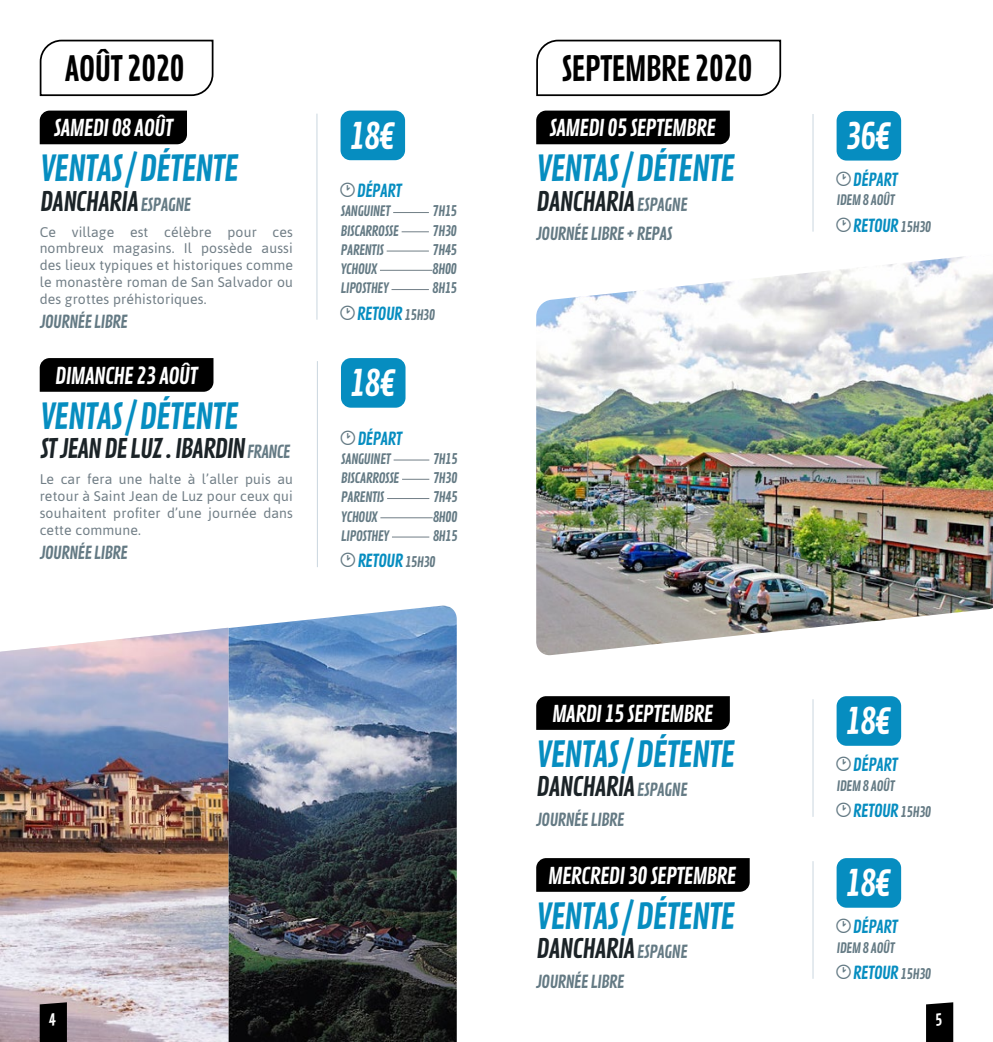
<style>
.page{position:relative;width:993px;height:1042px;background:#fff}
.page>*{position:absolute;margin:0;border:0;box-sizing:border-box;transform-origin:0 0}
.t1{font:35px "Contrail One";letter-spacing:-.05em;color:#068dc0}
.t2{font:35px "Contrail One";letter-spacing:-.05em;color:#fff}
.t3{font:33.95px "Contrail One";color:#000}
.t4{font:26.25px "Contrail One";letter-spacing:-.05em;color:#1b2327}
.t5{font:22.57px "Contrail One";letter-spacing:-.05em;color:#fff}
.t6{font:17.5px "Contrail One";letter-spacing:-.05em;color:#068dc0}
.t7{font:17.5px "Contrail One";letter-spacing:-.05em;color:#647a84}
.t8{font:14px/16.8px "Asap";letter-spacing:.01em;color:#717e86;text-align:justify}
.t9{font:14px "Contrail One";letter-spacing:-.05em;color:#647a84}
.s1{font-size:17.5px;color:#647a84}
.s2{font-family:"Icons South St";font-size:12.25px;color:#647a84}
.s3{font-size:14px;color:#647a84}
</style>
<div class="page">
<img style="left:226px;top:605px;width:230px;height:437px">
<img style="left:0;top:628px;width:228px;height:414px">
<img style="left:536px;top:256px;width:456px;height:399px">
<hr style="left:316px;top:114px;width:1px;height:206px;background:#cad6df">
<hr style="left:812px;top:114px;width:1px;height:118px;background:#cad6df">
<hr style="left:812px;top:861px;width:1px;height:118px;background:#cad6df">
<hr style="left:812px;top:699px;width:1px;height:118px;background:#cad6df">
<hr style="left:317px;top:361px;width:1px;height:206px;background:#cad6df">
<hr style="left:393px;top:212px;width:36px;height:1px;background:#717e86">
<svg style="left:401px;top:231px;width:28px;height:1px"></svg>
<hr style="left:386px;top:251px;width:43px;height:1px;background:#717e86">
<hr style="left:380px;top:270px;width:52px;height:1px;background:#717e86">
<hr style="left:391px;top:289px;width:38px;height:1px;background:#717e86">
<hr style="left:393px;top:460px;width:36px;height:1px;background:#717e86">
<svg style="left:402px;top:479px;width:27px;height:1px"></svg>
<hr style="left:387px;top:498px;width:42px;height:1px;background:#717e86">
<hr style="left:380px;top:517px;width:52px;height:1px;background:#717e86">
<hr style="left:392px;top:537px;width:37px;height:1px;background:#717e86">
<div style="left:340px;top:111px;width:65px;height:49px;background:#068dc0;border-radius:10px"></div>
<div style="left:836px;top:111px;width:64px;height:50px;background:#068dc0;border-radius:10px"></div>
<div style="left:836px;top:858px;width:64px;height:49px;background:#068dc0;border-radius:10px"></div>
<div style="left:836px;top:696px;width:64px;height:50px;background:#068dc0;border-radius:10px"></div>
<div style="left:341px;top:358px;width:64px;height:50px;background:#068dc0;border-radius:10px"></div>
<div style="left:40px;top:111px;width:147px;height:33px;background:#000"></div>
<div style="left:536px;top:111px;width:193px;height:33px;background:#000"></div>
<div style="left:536px;top:858px;width:213px;height:34px;background:#000"></div>
<div style="left:536px;top:696px;width:193px;height:34px;background:#000"></div>
<div style="left:40px;top:358px;width:173px;height:34px;background:#000"></div>
<svg style="left:39px;top:39px;width:175px;height:58px"></svg>
<svg style="left:536px;top:39px;width:245px;height:58px"></svg>
<svg style="left:40px;top:1001px;width:27px;height:41px"></svg>
<svg style="left:926px;top:1002px;width:26px;height:40px"></svg>
<h2 class="t3" style="left:65px;top:49px;width:127px">AOÛT 2020</h2>
<h2 class="t3" style="left:561px;top:49px;width:198px">SEPTEMBRE 2020</h2>
<h3 class="t5" style="left:53px;top:115px;width:121px">SAMEDI 08 AOÛT</h3>
<h3 class="t5" style="left:549px;top:115px;width:168px">SAMEDI 05 SEPTEMBRE</h3>
<h1 class="t2" style="left:349px;top:116px;width:47px">18€</h1>
<h1 class="t2" style="left:844px;top:116px;width:47px">36€</h1>
<h1 class="t1" style="left:40px;top:148px;width:201px">VENTAS / DÉTENTE</h1>
<h3 class="t4" style="left:40px;top:186px;width:153px">DANCHARIA <span class="s1">ESPAGNE</span></h3>
<h1 class="t1" style="left:536px;top:148px;width:201px">VENTAS / DÉTENTE</h1>
<h3 class="t4" style="left:536px;top:186px;width:153px">DANCHARIA <span class="s1">ESPAGNE</span></h3>
<p class="t6" style="left:836px;top:170px;width:63px"><span class="s2">y</span> DÉPART</p>
<p class="t9" style="left:836px;top:192px;width:60px">IDEM 8 AOÛT</p>
<p class="t6" style="left:836px;top:215px;width:96px"><span class="s2">y</span> RETOUR <span class="s3">15H30</span></p>
<p class="t6" style="left:340px;top:181px;width:63px"><span class="s2">y</span> DÉPART</p>
<p class="t9" style="left:340px;top:203px;width:51px">SANGUINET</p>
<p class="t9" style="left:432px;top:203px;width:26px">7H15</p>
<p class="t9" style="left:340px;top:222px;width:60px">BISCARROSSE</p>
<p class="t9" style="left:432px;top:222px;width:26px">7H30</p>
<p class="t9" style="left:340px;top:242px;width:45px">PARENTIS</p>
<p class="t9" style="left:432px;top:242px;width:26px">7H45</p>
<p class="t9" style="left:340px;top:261px;width:38px">YCHOUX</p>
<p class="t9" style="left:432px;top:261px;width:26px">8H00</p>
<p class="t9" style="left:340px;top:280px;width:50px">LIPOSTHEY</p>
<p class="t9" style="left:432px;top:280px;width:26px">8H15</p>
<p class="t6" style="left:340px;top:303px;width:96px"><span class="s2">y</span> RETOUR <span class="s3">15H30</span></p>
<p class="t7" style="left:536px;top:224px;width:138px">JOURNÉE LIBRE + REPAS</p>
<p class="t8" style="left:40px;top:223px;width:254px">Ce village est célèbre pour ces nombreux magasins. Il possède aussi des lieux typiques et historiques comme le monastère roman de San Salvador ou des grottes préhistoriques.</p>
<p class="t7" style="left:40px;top:312px;width:90px">JOURNÉE LIBRE</p>
<h3 class="t5" style="left:55px;top:362px;width:144px">DIMANCHE 23 AOÛT</h3>
<h1 class="t1" style="left:40px;top:395px;width:201px">VENTAS / DÉTENTE</h1>
<h3 class="t4" style="left:40px;top:433px;width:252px">ST JEAN DE LUZ . IBARDIN <span class="s1">FRANCE</span></h3>
<p class="t8" style="left:40px;top:470px;width:254px">Le car fera une halte à l’aller puis au retour à Saint Jean de Luz pour ceux qui souhaitent profiter d’une journée dans cette commune.</p>
<p class="t7" style="left:40px;top:542px;width:90px">JOURNÉE LIBRE</p>
<h1 class="t2" style="left:349px;top:363px;width:47px">18€</h1>
<p class="t6" style="left:341px;top:428px;width:63px"><span class="s2">y</span> DÉPART</p>
<p class="t9" style="left:341px;top:451px;width:51px">SANGUINET</p>
<p class="t9" style="left:432px;top:451px;width:26px">7H15</p>
<p class="t9" style="left:341px;top:470px;width:60px">BISCARROSSE</p>
<p class="t9" style="left:432px;top:470px;width:26px">7H30</p>
<p class="t9" style="left:341px;top:489px;width:45px">PARENTIS</p>
<p class="t9" style="left:432px;top:489px;width:26px">7H45</p>
<p class="t9" style="left:341px;top:508px;width:38px">YCHOUX</p>
<p class="t9" style="left:432px;top:508px;width:26px">8H00</p>
<p class="t9" style="left:341px;top:528px;width:50px">LIPOSTHEY</p>
<p class="t9" style="left:432px;top:528px;width:26px">8H15</p>
<p class="t6" style="left:341px;top:550px;width:96px"><span class="s2">y</span> RETOUR <span class="s3">15H30</span></p>
<h3 class="t5" style="left:551px;top:700px;width:163px">MARDI 15 SEPTEMBRE</h3>
<h1 class="t1" style="left:536px;top:733px;width:201px">VENTAS / DÉTENTE</h1>
<h3 class="t4" style="left:536px;top:771px;width:153px">DANCHARIA <span class="s1">ESPAGNE</span></h3>
<p class="t7" style="left:536px;top:809px;width:90px">JOURNÉE LIBRE</p>
<h3 class="t5" style="left:547px;top:862px;width:190px">MERCREDI 30 SEPTEMBRE</h3>
<h1 class="t1" style="left:536px;top:895px;width:201px">VENTAS / DÉTENTE</h1>
<h3 class="t4" style="left:536px;top:933px;width:153px">DANCHARIA <span class="s1">ESPAGNE</span></h3>
<p class="t7" style="left:536px;top:971px;width:90px">JOURNÉE LIBRE</p>
<h1 class="t2" style="left:844px;top:701px;width:47px">18€</h1>
<p class="t6" style="left:836px;top:755px;width:63px"><span class="s2">y</span> DÉPART</p>
<p class="t9" style="left:836px;top:777px;width:60px">IDEM 8 AOÛT</p>
<p class="t6" style="left:836px;top:800px;width:96px"><span class="s2">y</span> RETOUR <span class="s3">15H30</span></p>
<h1 class="t2" style="left:844px;top:863px;width:47px">18€</h1>
<p class="t6" style="left:836px;top:916px;width:63px"><span class="s2">y</span> DÉPART</p>
<p class="t9" style="left:836px;top:939px;width:60px">IDEM 8 AOÛT</p>
<p class="t6" style="left:836px;top:962px;width:96px"><span class="s2">y</span> RETOUR <span class="s3">15H30</span></p>
</div>
